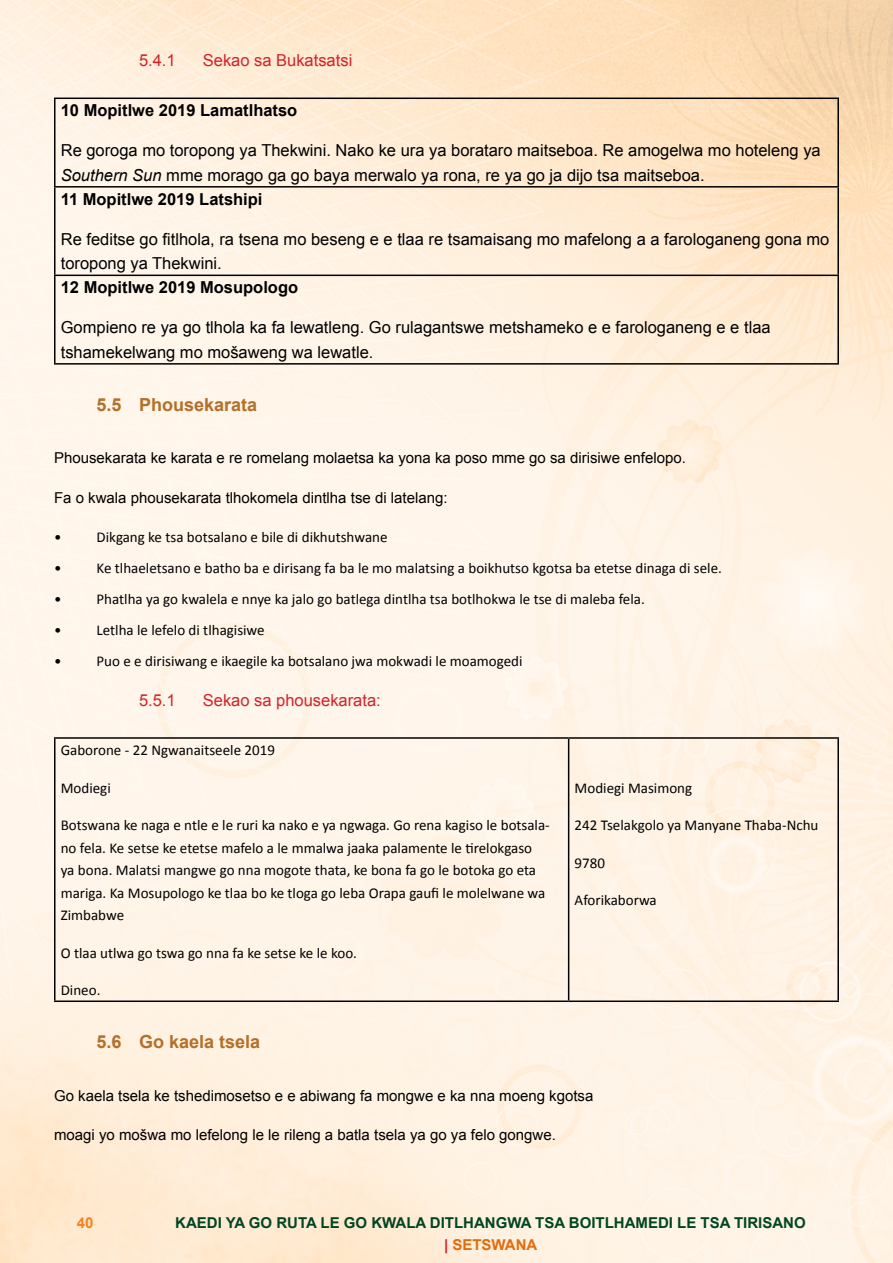
<style>
.page{position:relative;width:893px;height:1263px;background:#fff}
.page>*{position:absolute;margin:0;border:0;box-sizing:border-box;transform-origin:0 0}
.t1{font:700 18px "Arial";color:#b46f29}
.t2{font:16.5px/24.5px "Arial";color:#000}
.t3{font:700 16.5px "Arial";color:#000}
.t4{font:16.5px "Arial";color:#d2232a}
.t5{font:15px/22.5px "Calibri";color:#000}
.t6{font:15px "Arial";color:#000}
.t7{font:700 15px/22.5px "Arial";color:#004521;text-align:center}
.t8{font:700 15px "Arial";color:#f58220}
.s1{font-style:italic}
.s2{font-weight:700}
.s3{color:#d2232a}
.s4{color:#e36c0a}
</style>
<div class="page">
<img style="left:0;top:0;width:892px;height:1263px">
<hr style="left:54px;top:98px;width:785px;height:1px;background:#000">
<hr style="left:54px;top:99px;width:2px;height:87px;background:#000">
<hr style="left:837px;top:99px;width:2px;height:87px;background:#000">
<hr style="left:54px;top:186px;width:785px;height:2px;background:#000">
<hr style="left:54px;top:188px;width:2px;height:87px;background:#000">
<hr style="left:837px;top:188px;width:2px;height:87px;background:#000">
<hr style="left:54px;top:275px;width:785px;height:1px;background:#000">
<hr style="left:54px;top:276px;width:2px;height:87px;background:#000">
<hr style="left:837px;top:276px;width:2px;height:87px;background:#000">
<hr style="left:54px;top:363px;width:785px;height:2px;background:#000">
<hr style="left:54px;top:737px;width:515px;height:2px;background:#000">
<hr style="left:54px;top:739px;width:2px;height:261px;background:#000">
<hr style="left:569px;top:737px;width:270px;height:2px;background:#000">
<hr style="left:568px;top:739px;width:1px;height:261px;background:#000">
<hr style="left:837px;top:739px;width:2px;height:261px;background:#000">
<hr style="left:54px;top:1000px;width:515px;height:2px;background:#000">
<hr style="left:569px;top:1000px;width:270px;height:2px;background:#000">
<p class="t4" style="left:139px;top:49px;width:38px">5.4.1</p>
<p class="t4" style="left:203px;top:49px;width:151px">Sekao sa Bukatsatsi</p>
<p class="t3" style="left:61px;top:99px;width:238px">10 Mopitlwe 2019 Lamatlhatso</p>
<p class="t2" style="left:61px;top:138px;width:761px">Re goroga mo toropong ya Thekwini. Nako ke ura ya borataro maitseboa. Re amogelwa mo hoteleng ya<br><span class="s1">Southern Sun</span> mme morago ga go baya merwalo ya rona, re ya go ja dijo tsa maitseboa.<br><span class="s2">11 Mopitlwe 2019 Latshipi</span></p>
<p class="t2" style="left:61px;top:227px;width:770px">Re feditse go fitlhola, ra tsena mo beseng e e tlaa re tsamaisang mo mafelong a a farologaneng gona mo toropong ya Thekwini.</p>
<p class="t3" style="left:61px;top:277px;width:239px">12 Mopitlwe 2019 Mosupologo</p>
<p class="t2" style="left:61px;top:315px;width:711px">Gompieno re ya go tlhola ka fa lewatleng. Go rulagantswe metshameko e e farologaneng e e tlaa tshamekelwang mo mošaweng wa lewatle.</p>
<p class="t1" style="left:97px;top:393px;width:162px">5.5 Phousekarata</p>
<p class="t6" style="left:54px;top:448px;width:633px">Phousekarata ke karata e re romelang molaetsa ka yona ka poso mme go sa dirisiwe enfelopo.</p>
<p class="t6" style="left:54px;top:488px;width:395px">Fa o kwala phousekarata tlhokomela dintlha tse di latelang:</p>
<p class="t5" style="left:54px;top:526px;width:335px">• Dikgang ke tsa botsalano e bile di dikhutshwane</p>
<p class="t5" style="left:54px;top:557px;width:669px">• Ke tlhaeletsano e batho ba e dirisang fa ba le mo malatsing a boikhutso kgotsa ba etetse dinaga di sele.</p>
<p class="t5" style="left:54px;top:588px;width:592px">• Phatlha ya go kwalela e nnye ka jalo go batlega dintlha tsa botlhokwa le tse di maleba fela.</p>
<p class="t5" style="left:54px;top:619px;width:212px">• Letlha le lefelo di tlhagisiwe</p>
<p class="t5" style="left:54px;top:650px;width:470px">• Puo e e dirisiwang e ikaegile ka botsalano jwa mokwadi le moamogedi</p>
<p class="t4" style="left:139px;top:689px;width:38px">5.5.1</p>
<p class="t4" style="left:203px;top:689px;width:179px">Sekao sa phousekarata:</p>
<p class="t5" style="left:61px;top:739px;width:216px">Gaborone - 22 Ngwanaitseele 2019</p>
<p class="t5" style="left:61px;top:776px;width:52px">Modiegi</p>
<p class="t5" style="left:61px;top:814px;width:491px">Botswana ke naga e ntle e le ruri ka nako e ya ngwaga. Go rena kagiso le botsala&shy;no fela. Ke setse ke etetse mafelo a le mmalwa jaaka palamente le tirelokgaso<br>ya bona. Malatsi mangwe go nna mogote thata, ke bona fa go le botoka go eta mariga. Ka Mosupologo ke tlaa bo ke tloga go leba Orapa gaufi le molelwane wa Zimbabwe</p>
<p class="t5" style="left:61px;top:941px;width:298px">O tlaa utlwa go tswa go nna fa ke setse ke le koo.</p>
<p class="t5" style="left:61px;top:979px;width:41px">Dineo.</p>
<p class="t5" style="left:575px;top:776px;width:119px">Modiegi Masimong</p>
<p class="t5" style="left:575px;top:814px;width:245px">242 Tselakgolo ya Manyane Thaba-Nchu</p>
<p class="t5" style="left:575px;top:851px;width:32px">9780</p>
<p class="t5" style="left:575px;top:889px;width:84px">Aforikaborwa</p>
<p class="t1" style="left:97px;top:1030px;width:165px">5.6 Go kaela tsela</p>
<p class="t6" style="left:54px;top:1085px;width:541px">Go kaela tsela ke tshedimosetso e e abiwang fa mongwe e ka nna moeng kgotsa</p>
<p class="t6" style="left:54px;top:1125px;width:503px">moagi yo mošwa mo lefelong le le rileng a batla tsela ya go ya felo gongwe.</p>
<p class="t8" style="left:77px;top:1212px;width:18px">40</p>
<p class="t7" style="left:175px;top:1212px;width:632px">KAEDI YA GO RUTA LE GO KWALA DITLHANGWA TSA BOITLHAMEDI LE TSA TIRISANO <span class="s3">|</span> <span class="s4">SETSWANA</span></p>
</div>
